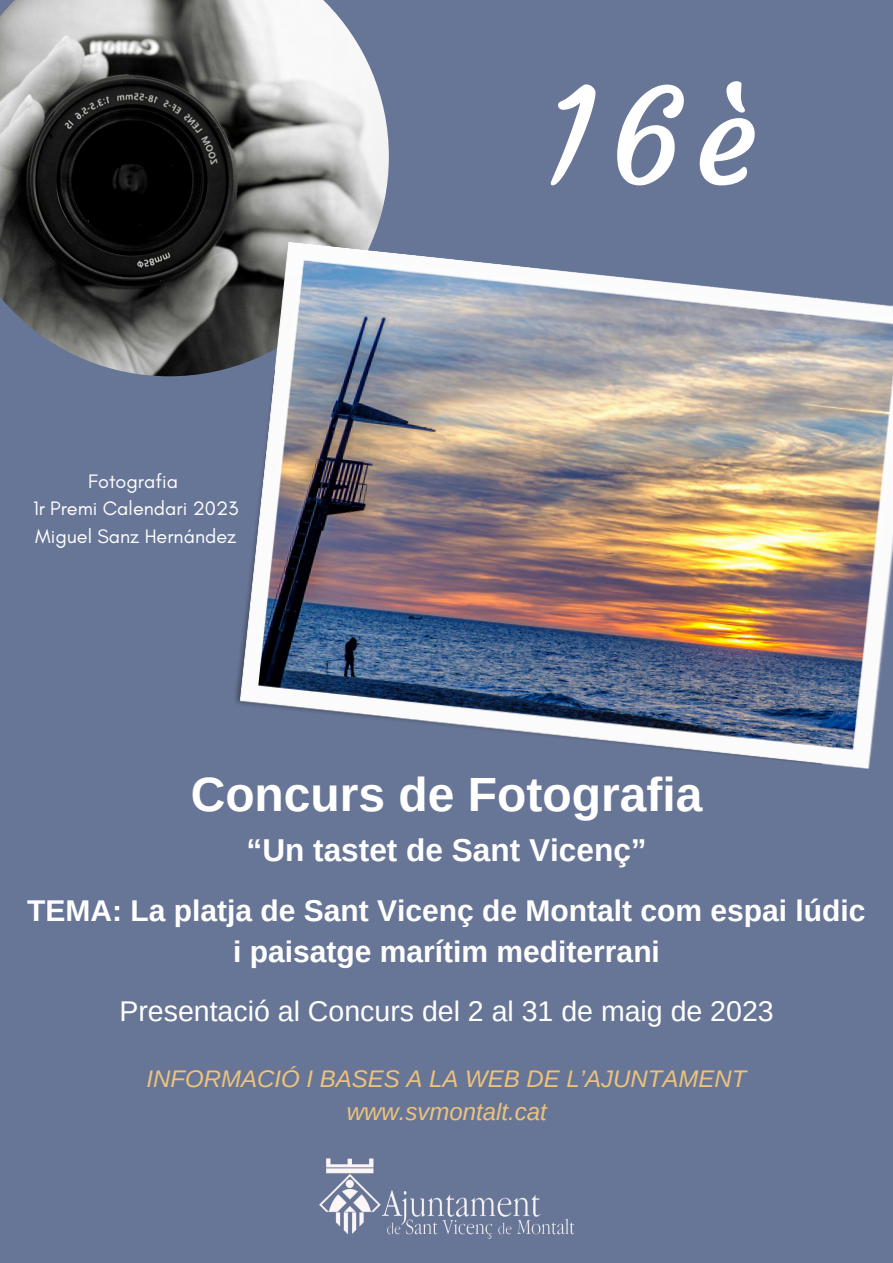
<style>
.page{position:relative;width:893px;height:1263px;background:#677596}
.page>*{position:absolute;margin:0;border:0;box-sizing:border-box;transform-origin:0 0}
.t1{font:131.85px "Courgette";color:#fff}
.t2{font:700 48px "Arimo";color:#fff}
.t3{font:700 31.58px "Arimo";color:#fff}
.t4{font:700 30px/41.6px "Arimo";color:#fff;text-align:center}
.t5{font:28.5px "Arimo";color:#fff}
.t6{font:italic 24px/33.2px "Arimo";color:#edc37d;text-align:center}
.t7{font:19.88px/27.6px "Glacial Indifference";color:#fff;text-align:center}
</style>
<div class="page">
<img style="left:0;top:0;width:389px;height:376px">
<img style="left:319px;top:1158px;width:256px;height:81px">
<img style="left:232px;top:241px;width:661px;height:528px">
<p class="t7" style="left:33px;top:467px;width:207px">Fotografia<br>1r Premi Calendari 2023<br>Miguel Sanz Hernández</p>
<h1 class="t1" style="left:541px;top:56px;width:216px">16è</h1>
<h2 class="t2" style="left:191px;top:767px;width:513px">Concurs de Fotografia</h2>
<p class="t3" style="left:246px;top:833px;width:402px">“Un tastet de Sant Vicenç”</p>
<p class="t4" style="left:27px;top:889px;width:839px">TEMA: La platja de Sant Vicenç de Montalt com espai lúdic i paisatge marítim mediterrani</p>
<p class="t5" style="left:119px;top:995px;width:656px">Presentació al Concurs del 2 al 31 de maig de 2023</p>
<p class="t6" style="left:147px;top:1062px;width:601px">INFORMACIÓ I BASES A LA WEB DE L’AJUNTAMENT www.svmontalt.cat</p>
</div>
